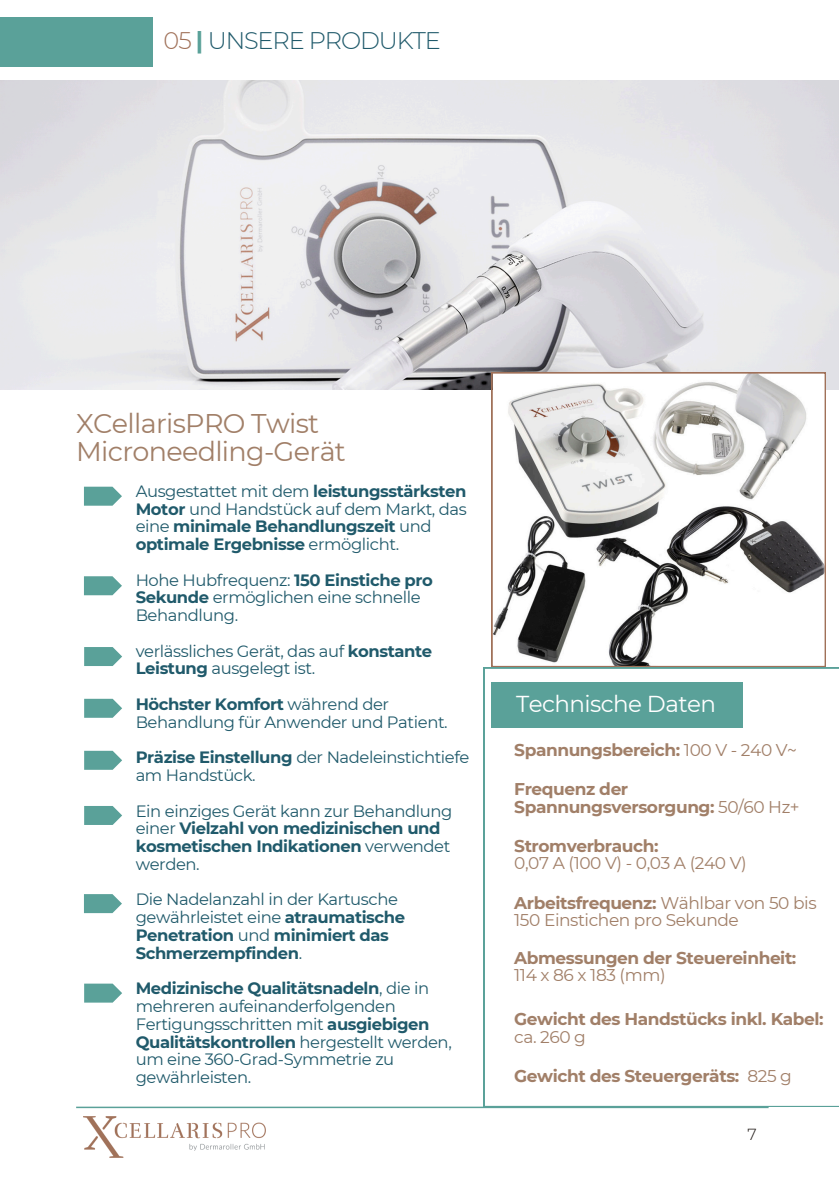
<style>
.page{position:relative;width:839px;height:1191px;background:#fff}
.page>*{position:absolute;margin:0;border:0;box-sizing:border-box;transform-origin:0 0}
.t1{font:27px/28.4px "Montserrat";letter-spacing:-.025em;color:#a17f68}
.t2{font:300 24px "Montserrat";letter-spacing:-.045em;color:#205a6b}
.t3{font:23px "Montserrat";letter-spacing:-.025em;color:#fff}
.t4{font:700 17px/17.2px "Montserrat";letter-spacing:-.025em;color:#a17f68}
.t5{font:17px/17.2px "Montserrat";letter-spacing:-.025em;color:#a17f68}
.t6{font:16.4px/17.8px "Montserrat";letter-spacing:-.025em;color:#205a6b}
.t7{font:700 16.4px/17.8px "Montserrat";letter-spacing:-.025em;color:#205a6b}
.t8{font:300 16px "Montserrat";color:#1e1815}
.s1{color:#a07159}
.s2{font-weight:700;color:#5aa199}
.s3{font-weight:400}
.s4{font-weight:700}
</style>
<div class="page">
<div style="left:0;top:17px;width:152px;height:50px;background:#5aa199"></div>
<img style="left:0;top:81px;width:838px;height:309px">
<svg style="left:491px;top:372px;width:334px;height:295px"></svg>
<svg style="left:84px;top:487px;width:38px;height:19px"></svg>
<svg style="left:84px;top:576px;width:38px;height:19px"></svg>
<svg style="left:84px;top:647px;width:38px;height:19px"></svg>
<svg style="left:84px;top:699px;width:38px;height:19px"></svg>
<svg style="left:84px;top:751px;width:38px;height:19px"></svg>
<svg style="left:84px;top:806px;width:38px;height:19px"></svg>
<svg style="left:84px;top:894px;width:38px;height:19px"></svg>
<svg style="left:84px;top:984px;width:38px;height:19px"></svg>
<svg style="left:483px;top:667px;width:355px;height:440px"></svg>
<div style="left:491px;top:682px;width:252px;height:46px;background:#5aa199"></div>
<hr style="left:76px;top:1107px;width:692px;height:1px;background:#5aa199">
<img style="left:84px;top:1117px;width:181px;height:40px">
<p class="t2" style="left:164px;top:26px;width:279px"><span class="s1">05</span> <span class="s2">|</span> UNSERE PRODUKTE</p>
<h1 class="t1" style="left:76px;top:409px;width:271px">XCellarisPRO Twist<br>Microneedling-Gerät</h1>
<p class="t7" style="left:136px;top:482px;width:333px"><span class="s3">Ausgestattet mit dem</span> leistungsstärksten Motor <span class="s3">und Handstück auf dem Markt, das eine</span> minimale Behandlungszeit <span class="s3">und </span>optimale Ergebnisse <span class="s3">ermöglicht.</span></p>
<p class="t6" style="left:136px;top:571px;width:299px">Hohe Hubfrequenz: <span class="s4">150 Einstiche pro<br>Sekunde</span> ermöglichen eine schnelle<br>Behandlung.</p>
<p class="t6" style="left:136px;top:642px;width:298px">verlässliches Gerät, das auf <span class="s4">konstante<br>Leistung</span> ausgelegt ist.</p>
<p class="t6" style="left:136px;top:695px;width:313px"><span class="s4">Höchster Komfort</span> während der<br>Behandlung für Anwender und Patient.</p>
<p class="t6" style="left:136px;top:748px;width:335px"><span class="s4">Präzise Einstellung</span> der Nadeleinstichtiefe am Handstück.</p>
<p class="t6" style="left:136px;top:802px;width:318px">Ein einziges Gerät kann zur Behandlung einer <span class="s4">Vielzahl von medizinischen und kosmetischen Indikationen</span> verwendet werden.</p>
<p class="t7" style="left:136px;top:891px;width:271px"><span class="s3">Die Nadelanzahl in der Kartusche gewährleistet eine</span> atraumatische<br>Penetration <span class="s3">und</span> minimiert das<br>Schmerzempfinden<span class="s3">.</span></p>
<p class="t6" style="left:136px;top:979px;width:317px"><span class="s4">Medizinische Qualitätsnadeln</span>, die in mehreren aufeinanderfolgenden Fertigungsschritten mit <span class="s4">ausgiebigen Qualitätskontrollen</span> hergestellt werden, um eine 360-Grad-Symmetrie zu gewährleisten.</p>
<h3 class="t3" style="left:516px;top:690px;width:201px">Technische Daten</h3>
<p class="t4" style="left:514px;top:741px;width:284px">Spannungsbereich: <span class="s3">100 V - 240 V~</span></p>
<p class="t4" style="left:514px;top:781px;width:287px">Frequenz der<br>Spannungsversorgung: <span class="s3">50/60 Hz+</span></p>
<p class="t4" style="left:514px;top:837px;width:146px">Stromverbrauch:</p>
<p class="t5" style="left:514px;top:855px;width:234px">0,07 A (100 V) - 0,03 A (240 V)</p>
<p class="t5" style="left:514px;top:894px;width:304px"><span class="s4">Arbeitsfrequenz:</span> Wählbar von 50 bis<br>150 Einstichen pro Sekunde</p>
<p class="t4" style="left:514px;top:949px;width:284px">Abmessungen der Steuereinheit:</p>
<p class="t5" style="left:514px;top:966px;width:153px">114 x 86 x 183 (mm)</p>
<p class="t4" style="left:514px;top:1011px;width:311px">Gewicht des Handstücks inkl. Kabel:</p>
<p class="t5" style="left:514px;top:1028px;width:73px">ca. 260 g</p>
<p class="t4" style="left:514px;top:1067px;width:279px">Gewicht des Steuergeräts: <span class="s3">825 g</span></p>
<p class="t8" style="left:747px;top:1125px;width:11px">7</p>
</div>
